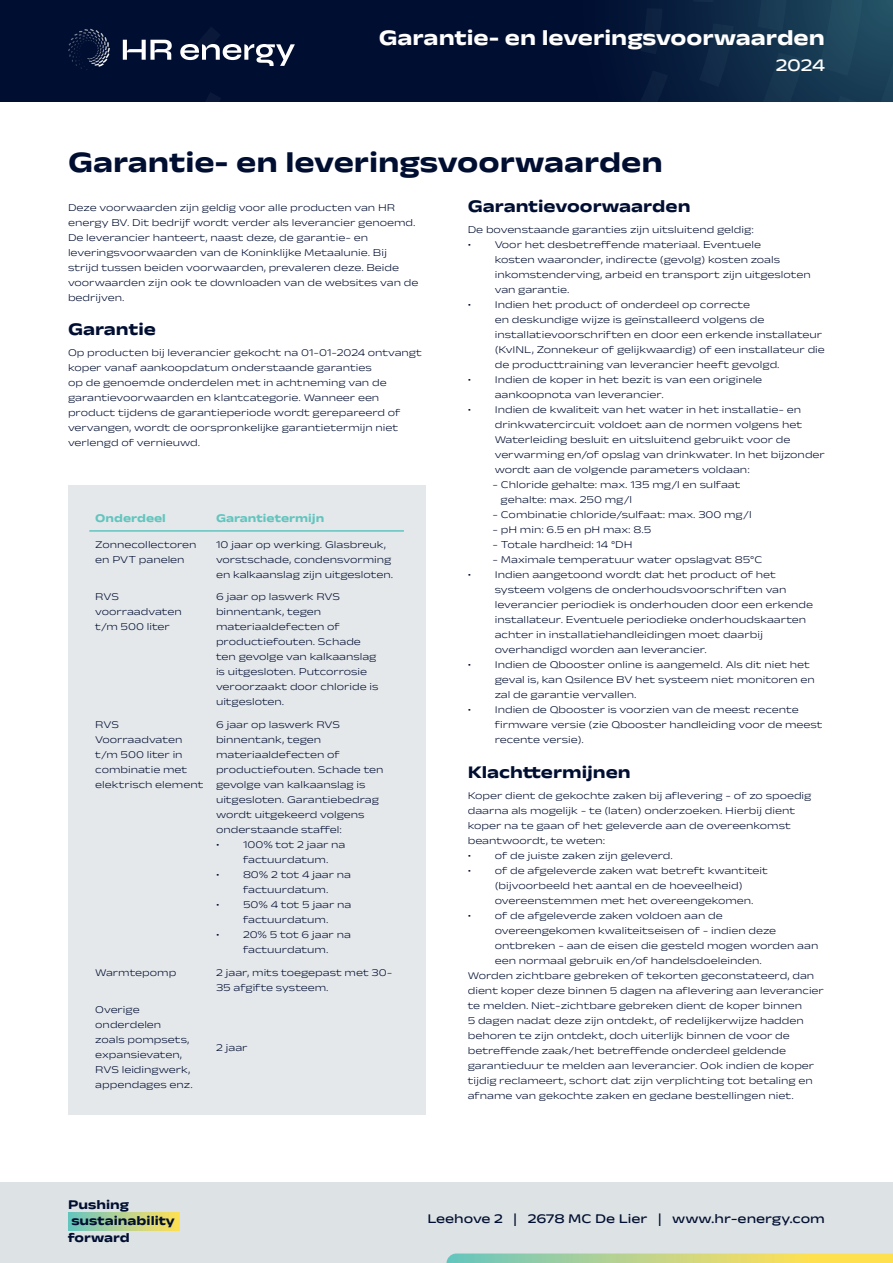
<style>
.page{position:relative;width:893px;height:1263px;background:#fff}
.page>*{position:absolute;margin:0;border:0;box-sizing:border-box;transform-origin:0 0}
.Titel_middel_-_Bold_20pt_blauw{font:700 30px "Anek Devanagari Expanded";color:#000e31}
.t1{font:700 22.5px "Anek Devanagari Expanded";color:#fff}
.Titel_-_Bold_12pt_blauw{font:700 18px "Anek Devanagari Expanded";color:#000e31}
.t2{font:500 18px "Anek Devanagari Expanded";color:#fff}
.t3{font:500 13.5px "Anek Devanagari Expanded";color:#000e31}
.t4{font:700 13.5px/16.5px "Anek Devanagari Expanded";color:#000e31}
.Subtitel_-_Bold_8pt_turqoise{font:700 12px "Anek Devanagari Expanded";color:#61c5be}
.Extra_informatie_-_Light_7pt_blauw{font:300 10.5px/15px "Anek Devanagari Expanded";color:#000e31}
</style>
<div class="page">
<div style="left:0;top:1182px;width:893px;height:81px;background:#dde2e4"></div>
<div style="left:68px;top:1213px;width:111px;height:17px;background:linear-gradient(to right,#69c5c3,#ffe059)"></div>
<svg style="left:446px;top:1253px;width:447px;height:10px;background:#c5d587"></svg>
<div style="left:0;top:0;width:893px;height:102px;background:#000e31"></div>
<svg style="left:647px;top:0;width:106px;height:102px;fill:#09203f"></svg>
<svg style="left:753px;top:0;width:140px;height:102px;background:#193d55"></svg>
<svg style="left:692px;top:0;width:22px;height:2px"></svg>
<div style="left:699px;top:23px;width:35px;height:64px;background:#112a47"></div>
<svg style="left:206px;top:93px;width:14px;height:9px"></svg>
<svg style="left:640px;top:8px;width:22px;height:46px"></svg>
<svg style="left:640px;top:70px;width:28px;height:32px"></svg>
<svg style="left:123px;top:39px;width:172px;height:27px"></svg>
<svg style="left:68px;top:29px;width:42px;height:41px"></svg>
<div style="left:68px;top:485px;width:357px;height:630px;background:#e5e8eb"></div>
<hr style="left:89px;top:530px;width:121px;height:2px;background:#61c5be">
<hr style="left:210px;top:530px;width:194px;height:2px;background:#61c5be">
<h2 class="t1" style="left:379px;top:25px;width:448px">Garantie- en leveringsvoorwaarden</h2>
<h3 class="t2" style="left:776px;top:55px;width:51px">2024</h3>
<p class="Titel_middel_-_Bold_20pt_blauw" style="left:68px;top:144px;width:596px">Garantie- en leveringsvoorwaarden</p>
<p class="Extra_informatie_-_Light_7pt_blauw" style="left:68px;top:199px;width:349px">Deze voorwaarden zijn geldig voor alle producten van HR energy BV. Dit bedrijf wordt verder als leverancier genoemd.</p>
<p class="Extra_informatie_-_Light_7pt_blauw" style="left:68px;top:229px;width:352px">De leverancier hanteert, naast deze, de garantie- en leveringsvoorwaarden van de Koninklijke Metaalunie. Bij strijd tussen beiden voorwaarden, prevaleren deze. Beide voorwaarden zijn ook te downloaden van de websites van de bedrijven.</p>
<p class="Titel_-_Bold_12pt_blauw" style="left:68px;top:318px;width:89px">Garantie</p>
<p class="Extra_informatie_-_Light_7pt_blauw" style="left:68px;top:345px;width:356px">Op producten bij leverancier gekocht na 01-01-2024 ontvangt koper vanaf aankoopdatum onderstaande garanties<br>op de genoemde onderdelen met in achtneming van de garantievoorwaarden en klantcategorie. Wanneer een product tijdens de garantieperiode wordt gerepareerd of vervangen, wordt de oorspronkelijke garantietermijn niet verlengd of vernieuwd.</p>
<p class="Titel_-_Bold_12pt_blauw" style="left:468px;top:195px;width:224px">Garantievoorwaarden</p>
<p class="Extra_informatie_-_Light_7pt_blauw" style="left:468px;top:222px;width:288px">De bovenstaande garanties zijn uitsluitend geldig:</p>
<p class="Extra_informatie_-_Light_7pt_blauw" style="left:495px;top:237px;width:317px;text-indent:-27px">• Voor het desbetreffende materiaal. Eventuele<br>kosten waaronder, indirecte (gevolg) kosten zoals inkomstenderving, arbeid en transport zijn uitgesloten van garantie.</p>
<p class="Extra_informatie_-_Light_7pt_blauw" style="left:495px;top:297px;width:332px;text-indent:-27px">• Indien het product of onderdeel op correcte<br>en deskundige wijze is geïnstalleerd volgens de installatievoorschriften en door een erkende installateur (KvINL, Zonnekeur of gelijkwaardig) of een installateur die de producttraining van leverancier heeft gevolgd.</p>
<p class="Extra_informatie_-_Light_7pt_blauw" style="left:495px;top:372px;width:269px;text-indent:-27px">• Indien de koper in het bezit is van een originele aankoopnota van leverancier.</p>
<p class="Extra_informatie_-_Light_7pt_blauw" style="left:495px;top:402px;width:332px;text-indent:-27px">• Indien de kwaliteit van het water in het installatie- en drinkwatercircuit voldoet aan de normen volgens het Waterleiding besluit en uitsluitend gebruikt voor de verwarming en/of opslag van drinkwater. In het bijzonder wordt aan de volgende parameters voldaan:</p>
<p class="Extra_informatie_-_Light_7pt_blauw" style="left:501px;top:477px;width:241px;text-indent:-8px">- Chloride gehalte: max. 135 mg/l en sulfaat gehalte: max. 250 mg/l</p>
<p class="Extra_informatie_-_Light_7pt_blauw" style="left:492px;top:507px;width:261px">- Combinatie chloride/sulfaat: max. 300 mg/l</p>
<p class="Extra_informatie_-_Light_7pt_blauw" style="left:492px;top:522px;width:160px">- pH min: 6.5 en pH max: 8.5</p>
<p class="Extra_informatie_-_Light_7pt_blauw" style="left:492px;top:537px;width:142px">- Totale hardheid: 14 °DH</p>
<p class="Extra_informatie_-_Light_7pt_blauw" style="left:492px;top:552px;width:271px">- Maximale temperatuur water opslagvat 85°C</p>
<p class="Extra_informatie_-_Light_7pt_blauw" style="left:495px;top:567px;width:320px;text-indent:-27px">• Indien aangetoond wordt dat het product of het systeem volgens de onderhoudsvoorschriften van leverancier periodiek is onderhouden door een erkende installateur. Eventuele periodieke onderhoudskaarten achter in installatiehandleidingen moet daarbij overhandigd worden aan leverancier.</p>
<p class="Extra_informatie_-_Light_7pt_blauw" style="left:495px;top:657px;width:322px;text-indent:-27px">• Indien de Qbooster online is aangemeld. Als dit niet het geval is, kan Qsilence BV het systeem niet monitoren en zal de garantie vervallen.</p>
<p class="Extra_informatie_-_Light_7pt_blauw" style="left:495px;top:702px;width:329px;text-indent:-27px">• Indien de Qbooster is voorzien van de meest recente firmware versie (zie Qbooster handleiding voor de meest recente versie).</p>
<p class="Titel_-_Bold_12pt_blauw" style="left:468px;top:761px;width:165px">Klachttermijnen</p>
<p class="Extra_informatie_-_Light_7pt_blauw" style="left:468px;top:787px;width:345px">Koper dient de gekochte zaken bij aflevering - of zo spoedig daarna als mogelijk - te (laten) onderzoeken. Hierbij dient koper na te gaan of het geleverde aan de overeenkomst beantwoordt, te weten:</p>
<p class="Extra_informatie_-_Light_7pt_blauw" style="left:468px;top:847px;width:207px">• of de juiste zaken zijn geleverd.</p>
<p class="Extra_informatie_-_Light_7pt_blauw" style="left:495px;top:862px;width:275px;text-indent:-27px">• of de afgeleverde zaken wat betreft kwantiteit (bijvoorbeeld het aantal en de hoeveelheid) overeenstemmen met het overeengekomen.</p>
<p class="Extra_informatie_-_Light_7pt_blauw" style="left:495px;top:907px;width:325px;text-indent:-27px">• of de afgeleverde zaken voldoen aan de overeengekomen kwaliteitseisen of - indien deze ontbreken - aan de eisen die gesteld mogen worden aan een normaal gebruik en/of handelsdoeleinden.</p>
<p class="Extra_informatie_-_Light_7pt_blauw" style="left:468px;top:967px;width:358px">Worden zichtbare gebreken of tekorten geconstateerd, dan dient koper deze binnen 5 dagen na aflevering aan leverancier te melden. Niet-zichtbare gebreken dient de koper binnen<br>5 dagen nadat deze zijn ontdekt, of redelijkerwijze hadden behoren te zijn ontdekt, doch uiterlijk binnen de voor de betreffende zaak/het betreffende onderdeel geldende garantieduur te melden aan leverancier. Ook indien de koper tijdig reclameert, schort dat zijn verplichting tot betaling en afname van gekochte zaken en gedane bestellingen niet.</p>
<p class="Subtitel_-_Bold_8pt_turqoise" style="left:95px;top:511px;width:72px">Onderdeel</p>
<p class="Subtitel_-_Bold_8pt_turqoise" style="left:216px;top:511px;width:110px">Garantietermijn</p>
<p class="Extra_informatie_-_Light_7pt_blauw" style="left:95px;top:536px;width:103px">Zonnecollectoren en PVT panelen</p>
<p class="Extra_informatie_-_Light_7pt_blauw" style="left:216px;top:536px;width:179px">10 jaar op werking. Glasbreuk, vorstschade, condensvorming en kalkaanslag zijn uitgesloten.</p>
<p class="Extra_informatie_-_Light_7pt_blauw" style="left:95px;top:589px;width:88px">RVS voorraadvaten t/m 500 liter</p>
<p class="Extra_informatie_-_Light_7pt_blauw" style="left:216px;top:589px;width:164px">6 jaar op laswerk RVS binnentank, tegen materiaaldefecten of productiefouten. Schade ten gevolge van kalkaanslag is uitgesloten. Putcorrosie veroorzaakt door chloride is uitgesloten.</p>
<p class="Extra_informatie_-_Light_7pt_blauw" style="left:95px;top:717px;width:110px">RVS<br>Voorraadvaten t/m 500 liter in combinatie met elektrisch element</p>
<p class="Extra_informatie_-_Light_7pt_blauw" style="left:216px;top:717px;width:169px">6 jaar op laswerk RVS binnentank, tegen materiaaldefecten of productiefouten. Schade ten gevolge van kalkaanslag is uitgesloten. Garantiebedrag wordt uitgekeerd volgens onderstaande staffel:</p>
<p class="Extra_informatie_-_Light_7pt_blauw" style="left:243px;top:837px;width:104px;text-indent:-27px">• 100% tot 2 jaar na factuurdatum.</p>
<p class="Extra_informatie_-_Light_7pt_blauw" style="left:216px;top:867px;width:137px;text-align:center">• 80% 2 tot 4 jaar na factuurdatum.</p>
<p class="Extra_informatie_-_Light_7pt_blauw" style="left:216px;top:897px;width:137px;text-align:center">• 50% 4 tot 5 jaar na factuurdatum.</p>
<p class="Extra_informatie_-_Light_7pt_blauw" style="left:216px;top:927px;width:136px;text-align:center">• 20% 5 tot 6 jaar na factuurdatum.</p>
<p class="Extra_informatie_-_Light_7pt_blauw" style="left:95px;top:964px;width:83px">Warmtepomp</p>
<p class="Extra_informatie_-_Light_7pt_blauw" style="left:216px;top:964px;width:178px">2 jaar, mits toegepast met 30-<br>35 afgifte systeem.</p>
<p class="Extra_informatie_-_Light_7pt_blauw" style="left:95px;top:1002px;width:99px">Overige onderdelen zoals pompsets, expansievaten,<br>RVS leidingwerk, appendages enz.</p>
<p class="Extra_informatie_-_Light_7pt_blauw" style="left:216px;top:1039px;width:33px">2 jaar</p>
<p class="t4" style="left:68px;top:1196px;width:108px">Pushing sustainability forward</p>
<p class="t3" style="left:427px;top:1210px;width:399px">Leehove 2 | 2678 MC De Lier | www.hr-energy.com</p>
</div>
